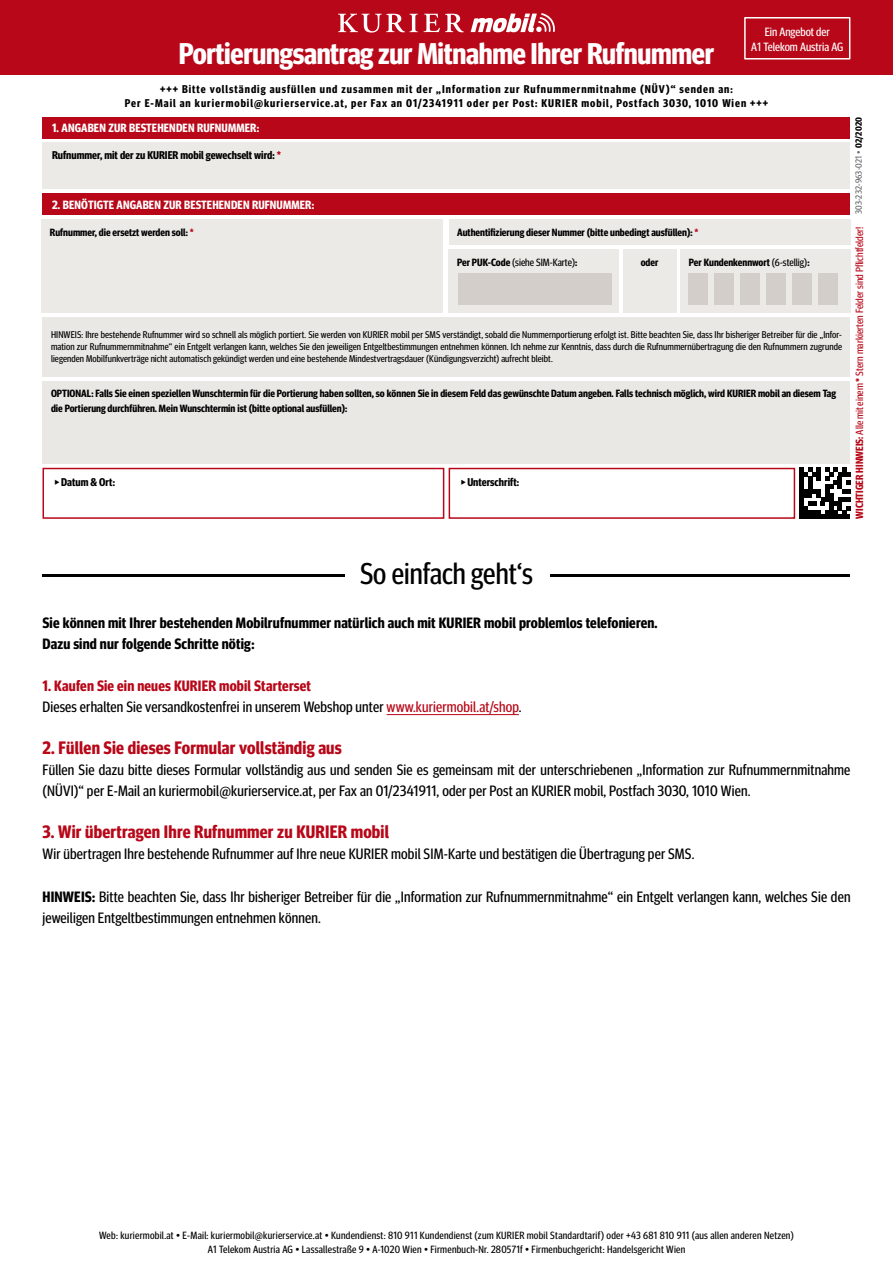
<style>
.page{position:relative;width:893px;height:1263px;background:#fff}
.page>*{position:absolute;margin:0;border:0;box-sizing:border-box;transform-origin:0 0}
.t1{font:700 30px "Meta Headline Cond";letter-spacing:-.01em;color:#fff}
.t2{font:30px "Meta Headline Cond";color:#000}
.t3{font:700 18px "Meta Headline Cond";letter-spacing:.01em;color:#b80718}
.t4{font:15px/21px "Meta Headline Cond";letter-spacing:.01em;color:#000}
.t5{font:700 15px/21px "Meta Headline Cond";letter-spacing:.01em;color:#000}
.t6{font:700 12px "Meta Headline Cond";letter-spacing:.01em;color:#fff}
.t7{font:12px/15px "Meta Headline Cond";color:#fff;text-align:center}
.t8{font:700 11.25px/13.5px "Meta Headline Cond";letter-spacing:.09em;color:#000;text-align:center}
.t9{font:700 11.25px "Meta Headline Cond";color:#000}
.t10{font:700 10.5px/15px "Meta Headline Cond";color:#000}
.t11{font:10.5px/13.5px "Meta Headline Cond";letter-spacing:.025em;color:#000;text-align:center}
.t12{font:10.5px "Meta Headline Cond";color:#b80718}
.t13{font:10.5px "Meta Headline Cond";color:#000}
.t14{font:9.75px/12px "Meta Headline Cond";letter-spacing:.01em;color:#000;text-align:justify}
.t15{font:9px "Meta Headline Cond";letter-spacing:.02em;color:#646567}
.s1{color:#b80718}
.s2{font-weight:700}
.s3{font-weight:400}
.s4{font-weight:700;color:#000}
.s5{font-weight:700;color:#b80718}
</style>
<div class="page">
<div style="left:43px;top:193px;width:807px;height:22px;background:#b80718"></div>
<div style="left:43px;top:142px;width:807px;height:47px;background:#eceae7"></div>
<div style="left:449px;top:468px;width:346px;height:51px;border:2px solid #b80718"></div>
<div style="left:43px;top:468px;width:401px;height:51px;border:2px solid #b80718"></div>
<div style="left:0;top:0;width:893px;height:74px;background:#b80718"></div>
<svg style="left:338px;top:14px;width:126px;height:19px"></svg>
<svg style="left:471px;top:13px;width:84px;height:19px"></svg>
<div style="left:43px;top:117px;width:807px;height:21px;background:#b80718"></div>
<hr style="left:43px;top:574px;width:807px;height:2px;background:#000">
<div style="left:345px;top:553px;width:205px;height:39px;background:#fff"></div>
<hr style="left:387px;top:714px;width:132px;height:1px;background:#b80718">
<div style="left:799px;top:514px;width:51px;height:5px;background:#000"></div>
<svg style="left:799px;top:468px;width:51px;height:46px"></svg>
<div style="left:744px;top:17px;width:106px;height:43px;border:2px solid #fff"></div>
<div style="left:41px;top:219px;width:402px;height:94px;background:#eceae7"></div>
<div style="left:449px;top:249px;width:170px;height:64px;background:#eceae7"></div>
<div style="left:680px;top:249px;width:170px;height:64px;background:#eceae7"></div>
<div style="left:623px;top:249px;width:53px;height:64px;background:#eceae7"></div>
<div style="left:689px;top:273px;width:19px;height:32px;background:#d4ceca"></div>
<div style="left:715px;top:273px;width:19px;height:32px;background:#d4ceca"></div>
<div style="left:741px;top:273px;width:19px;height:32px;background:#d4ceca"></div>
<div style="left:767px;top:273px;width:19px;height:32px;background:#d4ceca"></div>
<div style="left:793px;top:273px;width:19px;height:32px;background:#d4ceca"></div>
<div style="left:819px;top:273px;width:19px;height:32px;background:#d4ceca"></div>
<div style="left:458px;top:273px;width:153px;height:32px;background:#d4ceca"></div>
<div style="left:449px;top:219px;width:401px;height:25px;background:#eceae7"></div>
<div style="left:43px;top:317px;width:807px;height:59px;background:#eae8e4"></div>
<div style="left:43px;top:381px;width:807px;height:82px;background:#eae8e4"></div>
<h1 class="t1" style="left:179px;top:36px;width:537px">Portierungsantrag zur Mitnahme Ihrer Rufnummer</h1>
<p class="t7" style="left:751px;top:24px;width:94px">Ein Angebot der<br>A1 Telekom Austria AG</p>
<p class="t8" style="left:125px;top:82px;width:645px">+++ Bitte vollständig ausfüllen und zusammen mit der „Information zur Rufnummernmitnahme (NÜV)“ senden an:<br>Per E-Mail an kuriermobil@kurierservice.at, per Fax an 01/2341911 oder per Post: KURIER mobil, Postfach 3030, 1010 Wien +++</p>
<p class="t6" style="left:52px;top:121px;width:209px">1. ANGABEN ZUR BESTEHENDEN RUFNUMMER:</p>
<p class="t9" style="left:52px;top:148px;width:231px">Rufnummer, mit der zu KURIER mobil gewechselt wird: <span class="s1">*</span></p>
<p class="t6" style="left:52px;top:198px;width:264px">2. BENÖTIGTE ANGABEN ZUR BESTEHENDEN RUFNUMMER:</p>
<p class="t10" style="left:50px;top:224px;width:145px">Rufnummer, die ersetzt werden soll: <span class="s1">*</span></p>
<p class="t10" style="left:457px;top:224px;width:243px">Authentifizierung dieser Nummer (bitte unbedingt ausfüllen): <span class="s1">*</span></p>
<p class="t13" style="left:457px;top:256px;width:122px"><span class="s2">Per PUK-Code</span> (siehe SIM-Karte)<span class="s2">:</span></p>
<p class="t10" style="left:641px;top:254px;width:19px">oder</p>
<p class="t10" style="left:689px;top:254px;width:122px">Per Kundenkennwort <span class="s3">(6-stellig)</span>:</p>
<p class="t14" style="left:51px;top:329px;width:792px">HINWEIS: Ihre bestehende Rufnummer wird so schnell als möglich portiert. Sie werden von KURIER mobil per SMS verständigt, sobald die Nummernportierung erfolgt ist. Bitte beachten Sie, dass Ihr bisheriger Betreiber für die „Infor&shy;mation zur Rufnummernmitnahme“ ein Entgelt verlangen kann, welches Sie den jeweiligen Entgeltbestimmungen entnehmen können. Ich nehme zur Kenntnis, dass durch die Rufnummernübertragung die den Rufnummern zugrunde liegenden Mobilfunkverträge nicht automatisch gekündigt werden und eine bestehende Mindestvertragsdauer (Kündigungsverzicht) aufrecht bleibt.</p>
<p class="t10" style="left:51px;top:386px;width:786px">OPTIONAL: Falls Sie einen speziellen Wunschtermin für die Portierung haben sollten, so können Sie in diesem Feld das gewünschte Datum angeben. Falls technisch möglich, wird KURIER mobil an diesem Tag die Portierung durchführen. Mein Wunschtermin ist (bitte optional ausfüllen):</p>
<p class="t9" style="left:54px;top:475px;width:63px">◆Datum &amp; Ort:</p>
<p class="t9" style="left:460px;top:475px;width:61px">◆Unterschrift:</p>
<p class="t15" style="left:853px;top:214px;width:99px;rotate:-90deg">303-232-963-021 • <span class="s4">02/2020</span></p>
<p class="t12" style="left:853px;top:519px;width:294px;rotate:-90deg"><span class="s2">WICHTIGER HINWEIS:</span> Alle mit einem <span class="s2">*</span> Stern markierten Felder sind Pflichtfelder!</p>
<h1 class="t2" style="left:360px;top:555px;width:174px">So einfach geht‘s</h1>
<p class="t5" style="left:43px;top:612px;width:617px">Sie können mit Ihrer bestehenden Mobilrufnummer natürlich auch mit KURIER mobil problemlos telefonieren.<br>Dazu sind nur folgende Schritte nötig:</p>
<p class="t4" style="left:43px;top:675px;width:481px"><span class="s5">1. Kaufen Sie ein neues KURIER mobil Starterset<br></span>Dieses erhalten Sie versandkostenfrei in unserem Webshop unter <span class="s1">www.kuriermobil.at/shop</span>.</p>
<p class="t3" style="left:43px;top:737px;width:301px">2. Füllen Sie dieses Formular vollständig aus</p>
<p class="t4" style="left:43px;top:759px;width:809px">Füllen Sie dazu bitte dieses Formular vollständig aus und senden Sie es gemeinsam mit der unterschriebenen „Information zur Rufnummernmitnahme (NÜVI)“ per E-Mail an kuriermobil@kurierservice.at, per Fax an 01/2341911, oder per Post an KURIER mobil, Postfach 3030, 1010 Wien.</p>
<p class="t3" style="left:43px;top:821px;width:348px">3. Wir übertragen Ihre Rufnummer zu KURIER mobil</p>
<p class="t4" style="left:43px;top:843px;width:654px">Wir übertragen Ihre bestehende Rufnummer auf Ihre neue KURIER mobil SIM-Karte und bestätigen die Übertragung per SMS.</p>
<p class="t4" style="left:43px;top:885px;width:809px"><span class="s2">HINWEIS:</span> Bitte beachten Sie, dass Ihr bisheriger Betreiber für die „Information zur Rufnummernmitnahme“ ein Entgelt verlangen kann, welches Sie den jeweiligen Entgeltbestimmungen entnehmen können.</p>
<p class="t11" style="left:99px;top:1228px;width:696px">Web: kuriermobil.at • E-Mail: kuriermobil@kurierservice.at • Kundendienst: 810 911 Kundendienst (zum KURIER mobil Standardtarif) oder +43 681 810 911 (aus allen anderen Netzen)<br>A1 Telekom Austria AG • Lassallestraße 9 • A-1020 Wien • Firmenbuch-Nr. 280571f • Firmenbuchgericht: Handelsgericht Wien</p>
</div>
